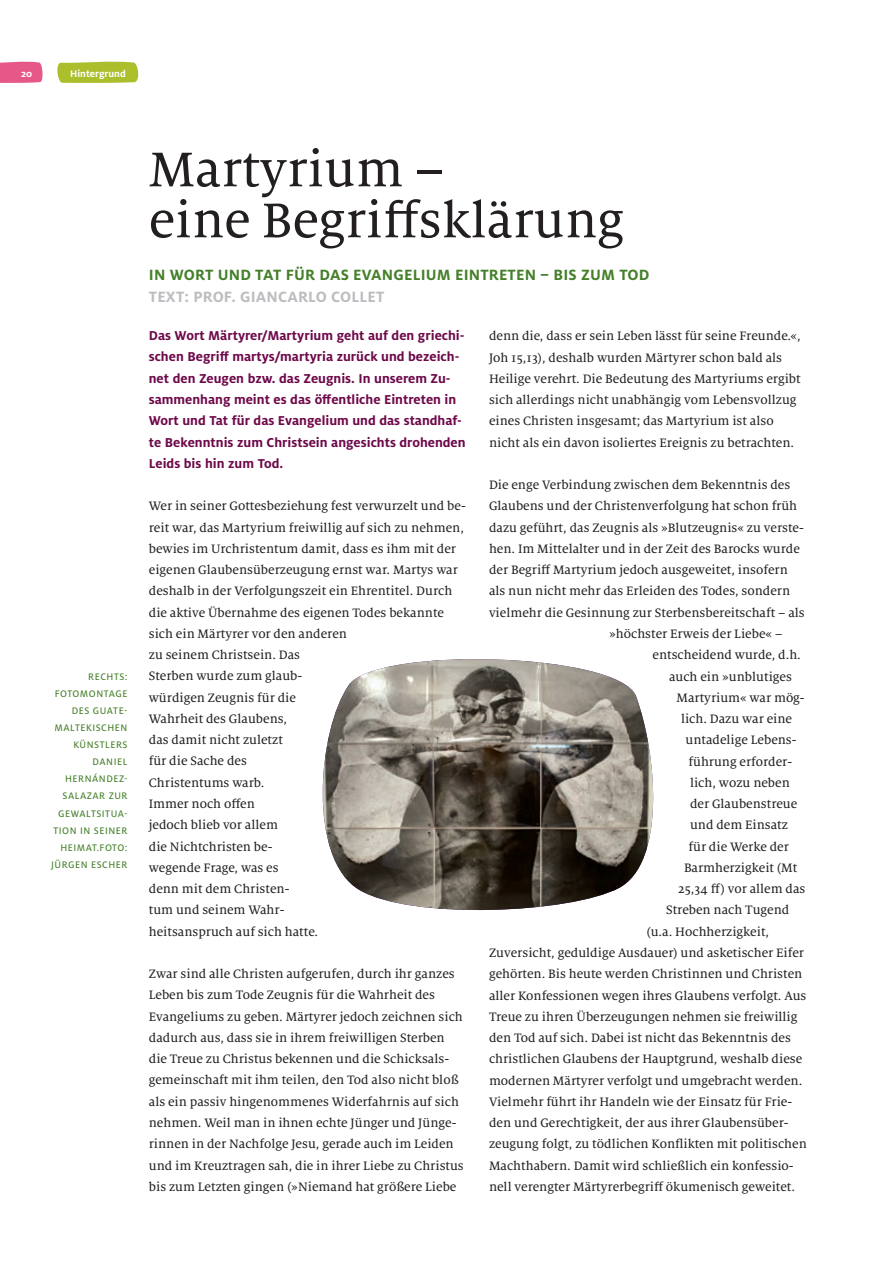
<style>
.page{position:relative;width:893px;height:1263px;background:#fff}
.page>*{position:absolute;margin:0;border:0;box-sizing:border-box;transform-origin:0 0}
.t1{font:54px/51px "Milo Serif OT Text";color:#231f20}
.t2{font:700 16.5px "Milo OT";letter-spacing:.01em;color:#45802a}
.t3{font:700 16.5px "Milo OT";letter-spacing:.01em;color:#bcbdc0}
.t4{font:700 14.25px/21.3px "Milo OT";color:#6e094a}
.t5{font:13.5px/21.3px "Milo Serif OT Text";color:#231f20}
.t6{font:10.5px/17px "Milo OT Text";letter-spacing:.05em;color:#45802a;text-align:right}
.t7{font:700 10.5px "Milo OT";color:#fff}
</style>
<div class="page">
<img style="left:323px;top:659px;width:330px;height:252px">
<svg style="left:0;top:61px;width:43px;height:22px"></svg>
<svg style="left:57px;top:61px;width:82px;height:22px;background:#b3c441"></svg>
<p class="t7" style="left:21px;top:67px;width:13px">20</p>
<p class="t7" style="left:70px;top:67px;width:57px">Hintergrund</p>
<p class="t6" style="left:51px;top:669px;width:78px">RECHTS:<br>FOTOMONTAGE<br>DES GUATE-<br>MALTEKISCHEN<br>KÜNSTLERS<br>DANIEL<br>HERNÁNDEZ-<br>SALAZAR ZUR<br>GEWALTSITUA-<br>TION IN SEINER<br>HEIMAT.FOTO:<br>JÜRGEN ESCHER</p>
<h1 class="t1" style="left:149px;top:145px;width:476px">Martyrium –<br>eine Begriffsklärung</h1>
<p class="t2" style="left:149px;top:265px;width:502px">IN WORT UND TAT FÜR DAS EVANGELIUM EINTRETEN – BIS ZUM TOD</p>
<p class="t3" style="left:149px;top:287px;width:237px">TEXT: PROF. GIANCARLO COLLET</p>
<p class="t4" style="left:149px;top:325px;width:318px">Das Wort Märtyrer/Martyrium geht auf den griechi&shy;schen Begriff martys/martyria zurück und bezeich&shy;net den Zeugen bzw. das Zeugnis. In unserem Zu&shy;sammenhang meint es das öffentliche Eintreten in Wort und Tat für das Evangelium und das standhaf&shy;te Bekenntnis zum Christsein angesichts drohenden Leids bis hin zum Tod.</p>
<p class="t5" style="left:149px;top:496px;width:318px">Wer in seiner Gottesbeziehung fest verwurzelt und be&shy;reit war, das Martyrium freiwillig auf sich zu nehmen, bewies im Urchristentum damit, dass es ihm mit der eigenen Glaubensüberzeugung ernst war. Martys war deshalb in der Verfolgungszeit ein Ehrentitel. Durch die aktive Übernahme des eigenen Todes bekannte sich ein Märtyrer vor den anderen<br>zu seinem Christsein. Das<br>Sterben wurde zum glaub-<br>würdigen Zeugnis für die<br>Wahrheit des Glaubens,<br>das damit nicht zuletzt<br>für die Sache des<br>Christentums warb.<br>Immer noch offen<br>jedoch blieb vor allem<br>die Nichtchristen be-<br>wegende Frage, was es<br>denn mit dem Christen-<br>tum und seinem Wahr-<br>heitsanspruch auf sich hatte.</p>
<p class="t5" style="left:149px;top:963px;width:317px">Zwar sind alle Christen aufgerufen, durch ihr ganzes Leben bis zum Tode Zeugnis für die Wahrheit des Evangeliums zu geben. Märtyrer jedoch zeichnen sich dadurch aus, dass sie in ihrem freiwilligen Sterben die Treue zu Christus bekennen und die Schicksals&shy;gemeinschaft mit ihm teilen, den Tod also nicht bloß als ein passiv hingenommenes Widerfahrnis auf sich nehmen. Weil man in ihnen echte Jünger und Jünge&shy;rinnen in der Nachfolge Jesu, gerade auch im Leiden und im Kreuztragen sah, die in ihrer Liebe zu Christus bis zum Letzten gingen (»Niemand hat größere Liebe</p>
<p class="t5" style="left:489px;top:326px;width:313px">denn die, dass er sein Leben lässt für seine Freunde.«, Joh 15,13), deshalb wurden Märtyrer schon bald als Heilige verehrt. Die Bedeutung des Martyriums ergibt sich allerdings nicht unabhängig vom Lebensvollzug eines Christen insgesamt; das Martyrium ist also nicht als ein davon isoliertes Ereignis zu betrachten.</p>
<p class="t5" style="left:489px;top:475px;width:303px">Die enge Verbindung zwischen dem Bekenntnis des</p>
<p class="t5" style="left:489px;top:496px;width:310px">Glaubens und der Christenverfolgung hat schon früh</p>
<p class="t5" style="left:489px;top:517px;width:316px">dazu geführt, das Zeugnis als »Blutzeugnis« zu verste-</p>
<p class="t5" style="left:489px;top:538px;width:312px">hen. Im Mittelalter und in der Zeit des Barocks wurde</p>
<p class="t5" style="left:489px;top:560px;width:300px">der Begriff Martyrium jedoch ausgeweitet, insofern</p>
<p class="t5" style="left:489px;top:581px;width:303px">als nun nicht mehr das Erleiden des Todes, sondern</p>
<p class="t5" style="left:489px;top:602px;width:317px">vielmehr die Gesinnung zur Sterbensbereitschaft – als</p>
<p class="t5" style="left:609px;top:623px;width:175px">»höchster Erweis der Liebe« –</p>
<p class="t5" style="left:652px;top:645px;width:150px">entscheidend wurde, d.h.</p>
<p class="t5" style="left:669px;top:666px;width:124px">auch ein »unblutiges</p>
<p class="t5" style="left:676px;top:687px;width:129px">Martyrium« war mög-</p>
<p class="t5" style="left:681px;top:708px;width:113px">lich. Dazu war eine</p>
<p class="t5" style="left:685px;top:730px;width:113px">untadelige Lebens-</p>
<p class="t5" style="left:688px;top:751px;width:105px">führung erforder-</p>
<p class="t5" style="left:690px;top:772px;width:101px">lich, wozu neben</p>
<p class="t5" style="left:690px;top:793px;width:109px">der Glaubenstreue</p>
<p class="t5" style="left:690px;top:815px;width:100px">und dem Einsatz</p>
<p class="t5" style="left:688px;top:836px;width:102px">für die Werke der</p>
<p class="t5" style="left:684px;top:857px;width:115px">Barmherzigkeit (Mt</p>
<p class="t5" style="left:678px;top:878px;width:129px">25,34 ff) vor allem das</p>
<p class="t5" style="left:666px;top:900px;width:125px">Streben nach Tugend</p>
<p class="t5" style="left:646px;top:921px;width:124px">(u.a. Hochherzigkeit,</p>
<p class="t5" style="left:489px;top:942px;width:316px">Zuversicht, geduldige Ausdauer) und asketischer Eifer</p>
<p class="t5" style="left:489px;top:964px;width:315px">gehörten. Bis heute werden Christinnen und Christen</p>
<p class="t5" style="left:489px;top:985px;width:319px">aller Konfessionen wegen ihres Glaubens verfolgt. Aus</p>
<p class="t5" style="left:489px;top:1006px;width:310px">Treue zu ihren Überzeugungen nehmen sie freiwillig</p>
<p class="t5" style="left:489px;top:1027px;width:303px">den Tod auf sich. Dabei ist nicht das Bekenntnis des</p>
<p class="t5" style="left:489px;top:1049px;width:315px">christlichen Glaubens der Hauptgrund, weshalb diese</p>
<p class="t5" style="left:489px;top:1070px;width:315px">modernen Märtyrer verfolgt und umgebracht werden.</p>
<p class="t5" style="left:489px;top:1091px;width:305px">Vielmehr führt ihr Handeln wie der Einsatz für Frie-</p>
<p class="t5" style="left:489px;top:1112px;width:301px">den und Gerechtigkeit, der aus ihrer Glaubensüber-</p>
<p class="t5" style="left:489px;top:1134px;width:319px">zeugung folgt, zu tödlichen Konflikten mit politischen</p>
<p class="t5" style="left:489px;top:1155px;width:306px">Machthabern. Damit wird schließlich ein konfessio-</p>
<p class="t5" style="left:489px;top:1176px;width:308px">nell verengter Märtyrerbegriff ökumenisch geweitet.</p>
</div>
